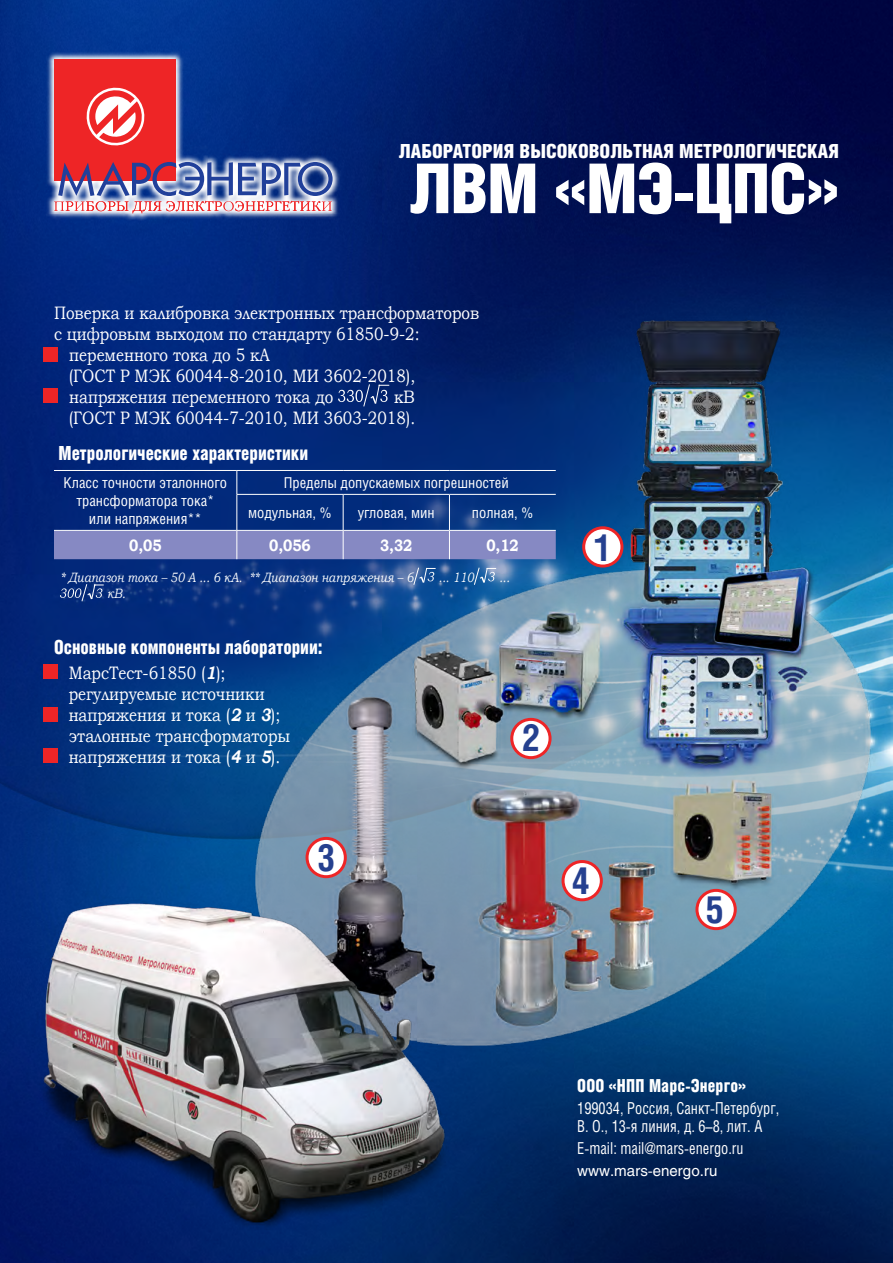
<style>
.page{position:relative;width:893px;height:1263px;background:#fff}
.page>*{position:absolute;margin:0;border:0;box-sizing:border-box;transform-origin:0 0}
.t1{font:69px "Helios Cond Black C";letter-spacing:-.02em;color:#fff}
.t2{font:700 37.5px "Helios Cond";color:#25408f}
.t3{font:19.5px "Helios Cond Black C";color:#fff;scale:.9 1}
.t4{font:900 19.5px "Helios Cond";color:#fff}
.t5{font:18px/21px "Bookman Old Style";color:#fff;text-align:right;scale:.85 1}
.t6{font:18px "Helios Cond Black C";letter-spacing:.01em;color:#fff;scale:.9 1}
.t7{font:16.5px/18px "Helios Cond C";color:#fff;scale:.9 1}
.t8{font:700 16.5px "Bookman Old Style";color:#fff;scale:.85 1}
.t9{font:15px/18px "Helios Cond";color:#fff;text-align:center}
.t10{font:15px "Helios C";color:#fff}
.t11{font:italic 13.5px "Bookman Old Style";color:#fff;scale:.85 1}
.s1{font-weight:700;font-style:italic}
</style>
<div class="page">
<img style="left:0;top:0;width:893px;height:1263px">
<img style="left:225px;top:299px;width:668px;height:770px">
<img style="left:0;top:846px;width:502px;height:387px">
<svg style="left:338px;top:384px;width:51px;height:23px"></svg>
<hr style="left:343px;top:495px;width:1px;height:35px;background:#fff">
<hr style="left:449px;top:495px;width:1px;height:35px;background:#fff">
<svg style="left:236px;top:471px;width:1px;height:23px"></svg>
<hr style="left:236px;top:495px;width:1px;height:35px;background:#fff">
<div style="left:54px;top:531px;width:502px;height:28px;background:#8689c3"></div>
<hr style="left:237px;top:530px;width:106px;height:1px;background:#fff">
<hr style="left:343px;top:530px;width:106px;height:1px;background:#fff">
<hr style="left:449px;top:530px;width:107px;height:1px;background:#fff">
<hr style="left:54px;top:470px;width:183px;height:1px;background:#fff">
<hr style="left:54px;top:530px;width:183px;height:1px;background:#fff">
<hr style="left:237px;top:470px;width:106px;height:1px;background:#fff">
<hr style="left:343px;top:470px;width:106px;height:1px;background:#fff">
<hr style="left:449px;top:470px;width:107px;height:1px;background:#fff">
<hr style="left:236px;top:494px;width:107px;height:1px;background:#fff">
<hr style="left:343px;top:494px;width:106px;height:1px;background:#fff">
<hr style="left:449px;top:494px;width:107px;height:1px;background:#fff">
<svg style="left:413px;top:567px;width:23px;height:18px"></svg>
<svg style="left:474px;top:567px;width:22px;height:18px"></svg>
<svg style="left:60px;top:584px;width:44px;height:18px"></svg>
<svg style="left:512px;top:719px;width:38px;height:39px"></svg>
<div style="left:510px;top:718px;width:42px;height:41px;border:3px solid #ee2526;border-radius:50%"></div>
<svg style="left:520px;top:721px;width:22px;height:33px"></svg>
<svg style="left:307px;top:838px;width:38px;height:39px"></svg>
<div style="left:306px;top:837px;width:41px;height:41px;border:3px solid #ee2526;border-radius:50%"></div>
<svg style="left:316px;top:840px;width:21px;height:34px"></svg>
<svg style="left:584px;top:528px;width:38px;height:38px"></svg>
<div style="left:582px;top:526px;width:41px;height:41px;border:3px solid #ee2526;border-radius:50%"></div>
<svg style="left:592px;top:530px;width:17px;height:34px"></svg>
<svg style="left:697px;top:890px;width:38px;height:39px"></svg>
<div style="left:695px;top:889px;width:42px;height:41px;border:3px solid #ee2526;border-radius:50%"></div>
<svg style="left:704px;top:893px;width:21px;height:33px"></svg>
<svg style="left:563px;top:861px;width:38px;height:39px"></svg>
<div style="left:562px;top:860px;width:41px;height:41px;border:3px solid #ee2526;border-radius:50%"></div>
<svg style="left:570px;top:859px;width:22px;height:38px"></svg>
<div style="left:43px;top:748px;width:14px;height:14px;background:#ee2526"></div>
<div style="left:43px;top:707px;width:14px;height:14px;background:#ee2526"></div>
<div style="left:43px;top:388px;width:14px;height:14px;background:#ee2526"></div>
<div style="left:43px;top:664px;width:14px;height:14px;background:#ee2526"></div>
<div style="left:43px;top:347px;width:14px;height:14px;background:#ee2526"></div>
<svg style="left:47px;top:51px;width:294px;height:170px;background:#183e8d"></svg>
<div style="left:55px;top:60px;width:121px;height:121px;background:#ee2526"></div>
<svg style="left:54px;top:162px;width:279px;height:51px"></svg>
<svg style="left:86px;top:87px;width:59px;height:59px"></svg>
<p class="t4" style="left:399px;top:140px;width:441px">ЛАБОРАТОРИЯ ВЫСОКОВОЛЬТНАЯ МЕТРОЛОГИЧЕСКАЯ</p>
<h1 class="t1" style="left:409px;top:149px;width:431px">ЛВМ «МЭ-ЦПС»</h1>
<p class="t5" style="left:54px;top:302px;width:502px">Поверка и калибровка электронных трансформаторов</p>
<p class="t5" style="left:54px;top:323px;width:432px">с цифровым выходом по стандарту 61850-9-2:</p>
<p class="t5" style="left:69px;top:344px;width:238px">переменного тока до 5 кА</p>
<p class="t5" style="left:69px;top:365px;width:409px">(ГОСТ Р МЭК 60044-8-2010, МИ 3602-2018),</p>
<p class="t5" style="left:69px;top:386px;width:312px">напряжения переменного тока до</p>
<p class="t5" style="left:69px;top:386px;width:409px">кВ<br>(ГОСТ Р МЭК 60044-7-2010, МИ 3603-2018).</p>
<p class="t3" style="left:59px;top:442px;width:279px">Метрологические характеристики</p>
<p class="t9" style="left:64px;top:474px;width:165px">Класс точности эталонного трансформатора тока* или напряжения**</p>
<p class="t9" style="left:248px;top:468px;width:262px;line-height:30px;text-align:left;text-indent:36px">Пределы допускаемых погрешностей модульная, %</p>
<p class="t9" style="left:358px;top:504px;width:78px">угловая, мин</p>
<p class="t9" style="left:472px;top:504px;width:63px">полная, %</p>
<p class="t8" style="left:129px;top:533px;width:40px">0,05</p>
<p class="t8" style="left:269px;top:533px;width:51px">0,056</p>
<p class="t8" style="left:380px;top:533px;width:40px">3,32</p>
<p class="t8" style="left:486px;top:533px;width:40px">0,12</p>
<p class="t11" style="left:60px;top:568px;width:417px">* Диапазон тока – 50 А ... 6 кА. ** Диапазон напряжения – 6</p>
<p class="t11" style="left:439px;top:568px;width:43px">... 110</p>
<p class="t11" style="left:499px;top:568px;width:14px">...</p>
<p class="t11" style="left:107px;top:584px;width:23px">кВ.</p>
<p class="t3" style="left:54px;top:636px;width:300px">Основные компоненты лаборатории:</p>
<p class="t5" style="left:69px;top:662px;width:262px;text-align:left">МарсТест-61850 (<span class="s1">1</span>); регулируемые источники напряжения и тока (<span class="s1">2</span> и <span class="s1">3</span>); эталонные трансформаторы напряжения и тока (<span class="s1">4</span> и <span class="s1">5</span>).</p>
<h2 class="t2" style="left:317px;top:835px;width:20px">3</h2>
<h2 class="t2" style="left:522px;top:715px;width:20px">2</h2>
<h2 class="t2" style="left:594px;top:525px;width:19px">1</h2>
<h2 class="t2" style="left:572px;top:858px;width:20px">4</h2>
<h2 class="t2" style="left:706px;top:887px;width:20px">5</h2>
<p class="t6" style="left:577px;top:1075px;width:189px">ООО «НПП Марс-Энерго»</p>
<p class="t7" style="left:577px;top:1099px;width:226px">199034, Россия, Санкт-Петербург,<br>В. О., 13-я линия, д. 6–8, лит. А</p>
<p class="t7" style="left:577px;top:1139px;width:186px">E-mail: mail@mars-energo.ru</p>
<p class="t10" style="left:577px;top:1162px;width:142px">www.mars-energo.ru</p>
</div>
